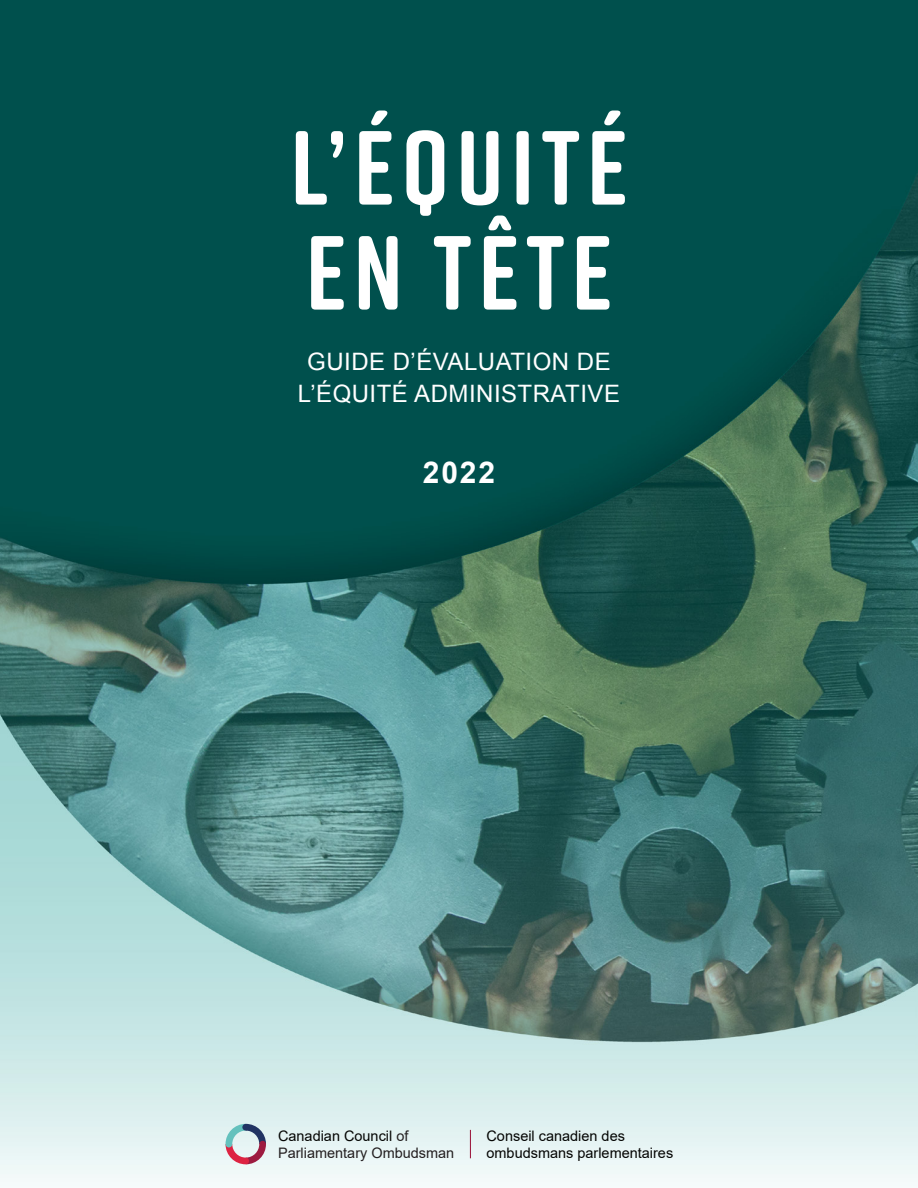
<style>
.page{position:relative;width:918px;height:1188px;background:#fff}
.page>*{position:absolute;margin:0;border:0;box-sizing:border-box;transform-origin:0 0}
.t1{font:700 105px/105px "Rift Soft";letter-spacing:.07em;color:#fff}
.t2{font:700 30px "Arial";color:#fff}
.t3{font:24px/31.5px "Arial";letter-spacing:.02em;color:#fff;text-align:center}
.t4{font:14.55px/16.6px "Arial";color:#040503}
.t5{font:14.55px/16.6px "Arial";color:#231f20}
.s1{color:#040503}
</style>
<div class="page">
<img style="left:0;top:0;width:918px;height:1182px">
<svg style="left:226px;top:1124px;width:40px;height:40px"></svg>
<div style="left:242px;top:1124px;width:7px;height:7px;background:#213363;border-radius:50%"></div>
<svg style="left:470px;top:1130px;width:1px;height:28px"></svg>
<h1 class="t1" style="left:291px;top:113px;width:338px">L’ÉQUITÉ<br>EN TÊTE</h1>
<h3 class="t3" style="left:298px;top:346px;width:324px">GUIDE D’ÉVALUATION DE<br>L’ÉQUITÉ ADMINISTRATIVE</h3>
<h2 class="t2" style="left:423px;top:452px;width:74px">2022</h2>
<p class="t5" style="left:278px;top:1128px;width:178px"><span class="s1">Canadian Council</span> of<br>Parliamentary Ombudsman</p>
<p class="t4" style="left:487px;top:1128px;width:188px">Conseil canadien des ombudsmans parlementaires</p>
</div>
